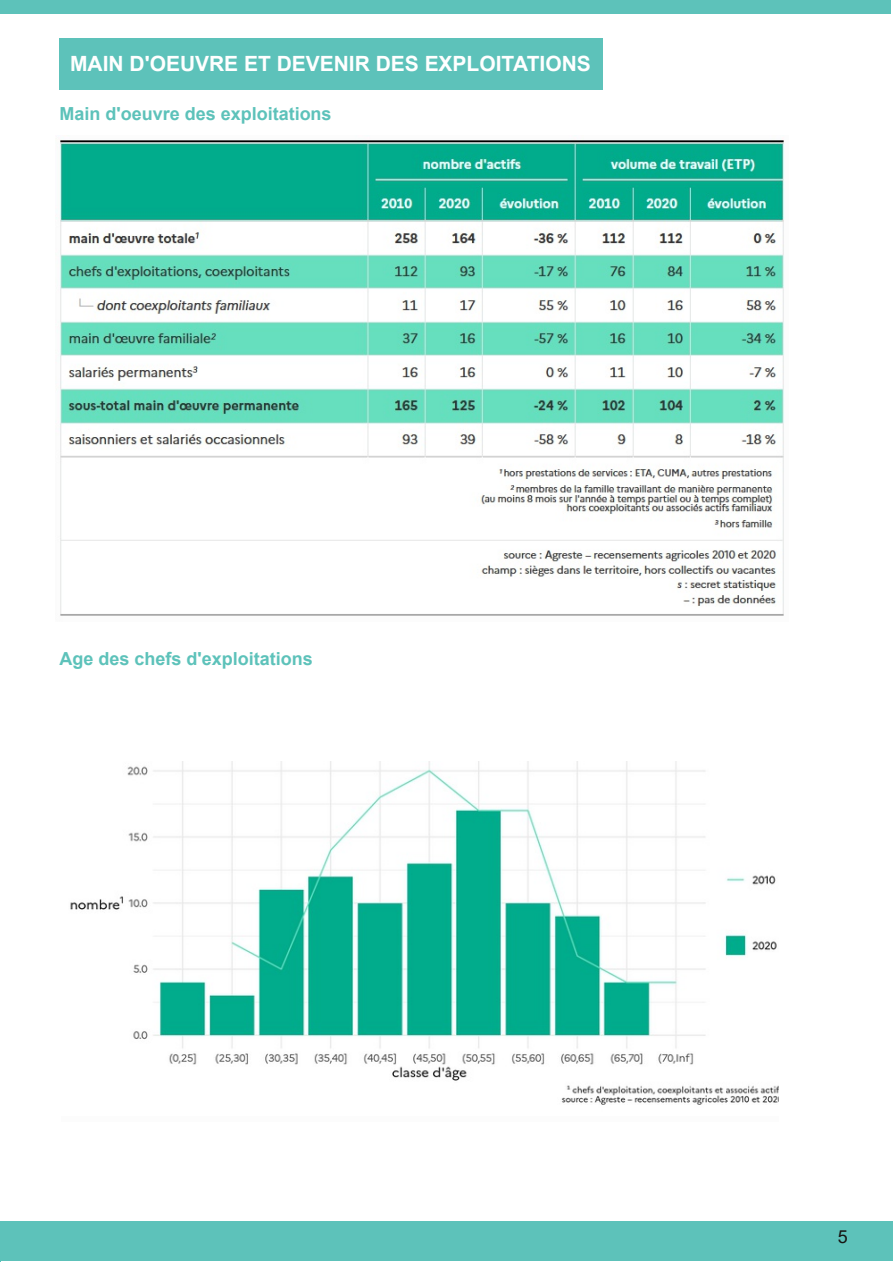
<style>
.page{position:relative;width:893px;height:1263px;background:#fff}
.page>*{position:absolute;margin:0;border:0;box-sizing:border-box;transform-origin:0 0}
.t1{font:700 21px "Arial";color:#fff}
.t2{font:700 18px "Arial";color:#5dc2ba}
.t3{font:18px "Arial";color:#171513}
</style>
<div class="page">
<hr style="left:0;top:1222px;width:1px;height:40px;background:#5dc2ba">
<div style="left:0;top:1221px;width:893px;height:40px;background:#5dc2ba"></div>
<div style="left:60px;top:38px;width:543px;height:51px;background:#5dc2ba"></div>
<img style="left:60px;top:140px;width:725px;height:476px">
<img style="left:70px;top:761px;width:709px;height:344px">
<div style="left:0;top:0;width:891px;height:14px;background:#5dc2ba"></div>
<p class="t1" style="left:70px;top:52px;width:522px">MAIN D'OEUVRE ET DEVENIR DES EXPLOITATIONS</p>
<p class="t2" style="left:60px;top:104px;width:274px">Main d'oeuvre des exploitations</p>
<p class="t2" style="left:60px;top:649px;width:255px">Age des chefs d'exploitations</p>
<p class="t3" style="left:838px;top:1227px;width:12px">5</p>
</div>
